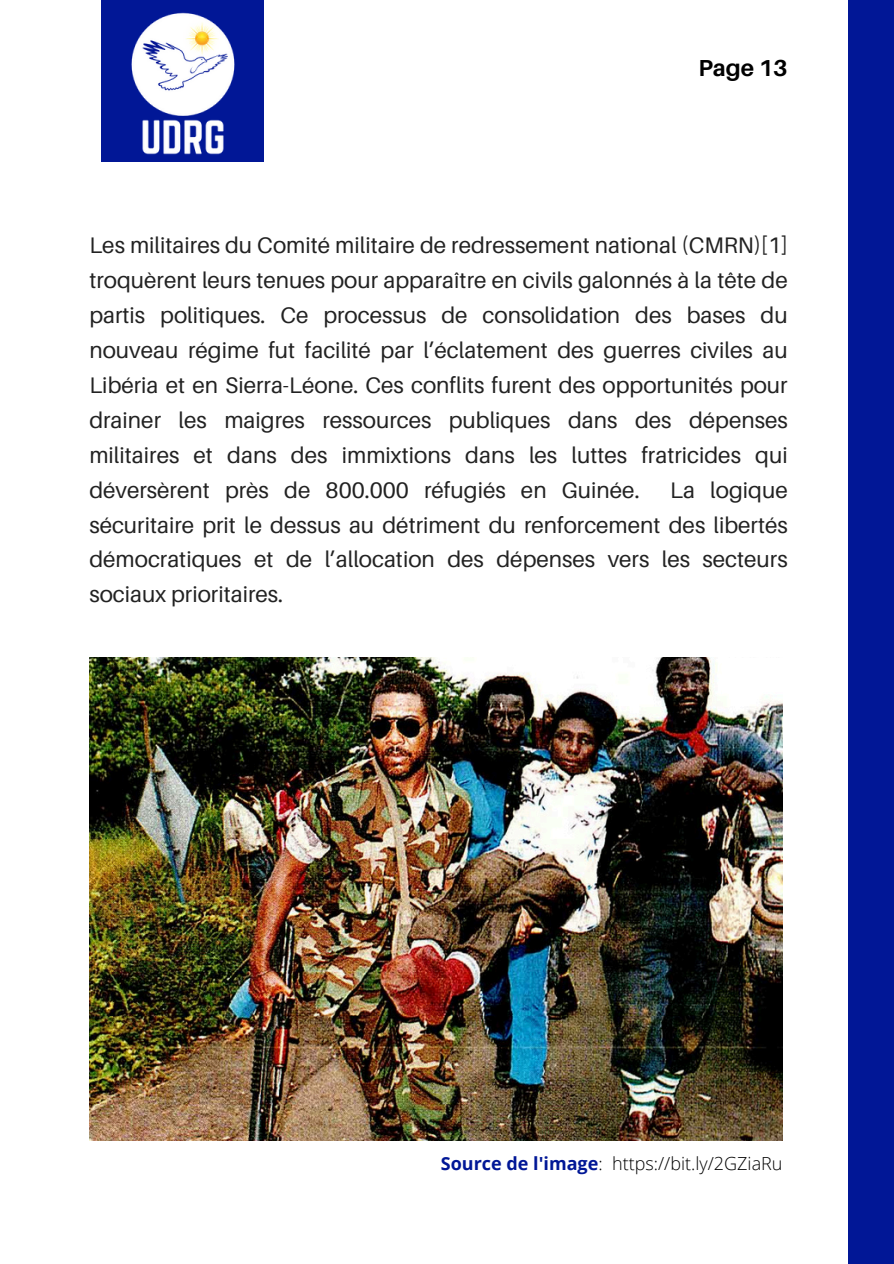
<style>
.page{position:relative;width:894px;height:1264px;background:#fff}
.page>*{position:absolute;margin:0;border:0;box-sizing:border-box;transform-origin:0 0}
.t1{font:700 23.1px "Aileron";color:#000}
.t2{font:22.5px/34.8px "Aileron";color:#222;text-align:justify}
.t3{font:300 18px "Open Sans";color:#000}
.s1{font-weight:700;color:#011796}
</style>
<div class="page">
<div style="left:848px;top:0;width:45px;height:1263px;background:#011796"></div>
<div style="left:101px;top:0;width:162px;height:161px;background:#011796"></div>
<img style="left:131px;top:12px;width:104px;height:143px">
<img style="left:89px;top:657px;width:693px;height:483px">
<h2 class="t1" style="left:698px;top:54px;width:91px">Page 13</h2>
<p class="t2" style="left:89px;top:228px;width:699px">Les militaires du Comité militaire de redressement national (CMRN)[1] troquèrent leurs tenues pour apparaître en civils galonnés à la tête de partis politiques. Ce processus de consolidation des bases du nouveau régime fut facilité par l’éclatement des guerres civiles au Libéria et en Sierra-Léone. Ces conflits furent des opportunités pour drainer les maigres ressources publiques dans des dépenses militaires et dans des immixtions dans les luttes fratricides qui déversèrent près de 800.000 réfugiés en Guinée.</p>
<p class="t2" style="left:89px;top:472px;width:699px;text-indent:580px">La logique sécuritaire prit le dessus au détriment du renforcement des libertés démocratiques et de l’allocation des dépenses vers les secteurs sociaux prioritaires.</p>
<p class="t3" style="left:441px;top:1150px;width:343px"><span class="s1">Source de l'image</span>: https://bit.ly/2GZiaRu</p>
</div>
